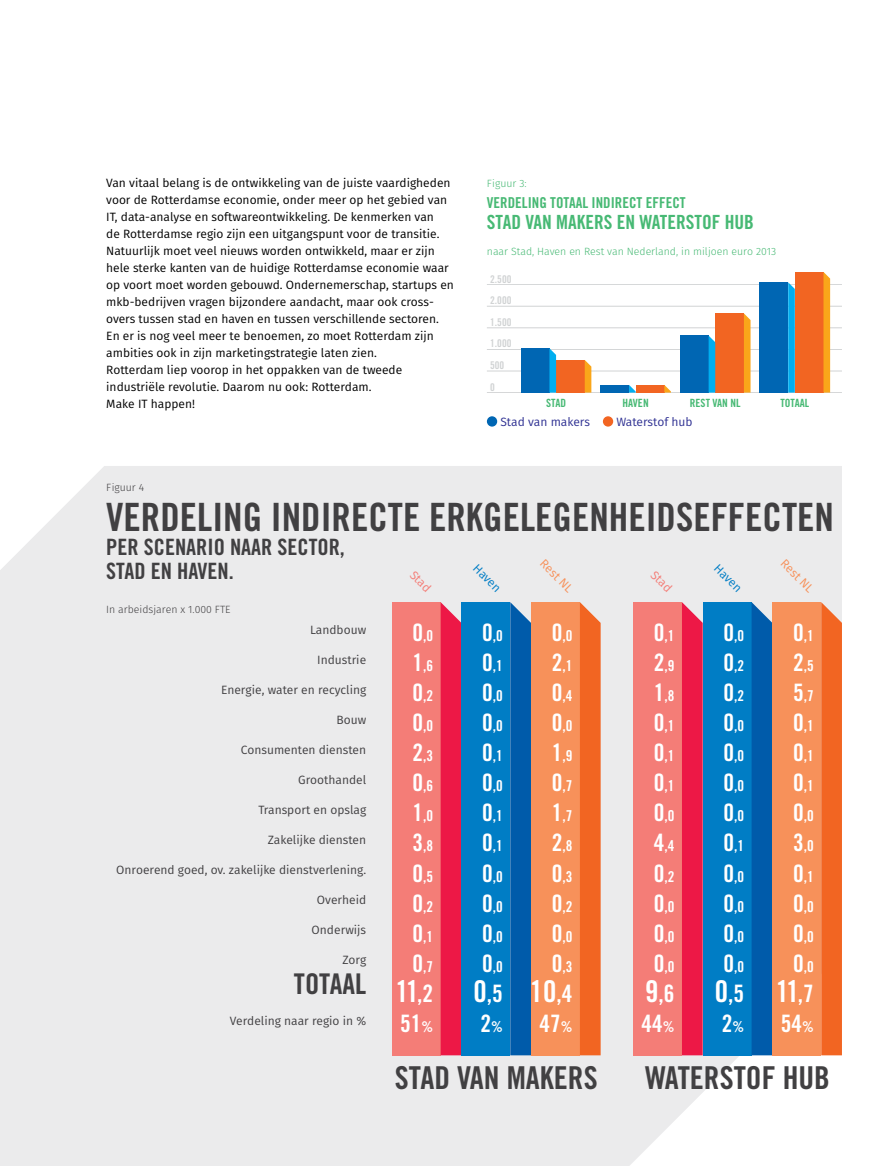
<style>
.page{position:relative;width:893px;height:1166px;background:#fff}
.page>*{position:absolute;margin:0;border:0;box-sizing:border-box;transform-origin:0 0}
.t1{font:39px "Trade Gothic Bold Cond Twenty";color:#414042}
.t2{font:31.5px "Trade Gothic Bold Cond Twenty";color:#414042}
.t3{font:30px "Trade Gothic Bold Cond Twenty";color:#fff}
.t4{font:28.5px "Trade Gothic Bold Cond Twenty";color:#414042}
.t5{font:24px/30px "Trade Gothic Bold Cond Twenty";color:#fff}
.t6{font:22.5px/24px "Trade Gothic Bold Cond Twenty";color:#414042}
.t7{font:19.5px "Trade Gothic Bold Cond Twenty";color:#47b974}
.t8{font:15px/30px "Trade Gothic Bold Cond Twenty";color:#fff;text-align:justify}
.t9{font:15px "Trade Gothic Bold Cond Twenty";color:#47b974}
.t10{font:12px/17px "Fira Sans";color:#000}
.t11{font:12px "Fira Sans";color:#414042}
.t12{font:12px "Fira Sans";color:#2e3092}
.t13{font:12px "Fira Sans";color:#f7915a}
.t14{font:12px "Fira Sans";color:#007dc5}
.t15{font:12px "Fira Sans";color:#f47d77}
.t16{font:11.4px "Trade Gothic Bold Cond Twenty";color:#47b974}
.t17{font:10.65px "Trade Gothic Bold Cond Twenty";color:#d1d3d4}
.t18{font:300 10.5px "Fira Sans";color:#47b974}
.t19{font:300 10.5px "Fira Sans";color:#414042}
.s1{font-size:24px}
.s2{font-size:15px}
.s3{font-size:30px}
</style>
<div class="page">
<div style="left:0;top:466px;width:842px;height:699px;background:#ebebec"></div>
<div style="left:633px;top:602px;width:49px;height:452px;background:#f47d77"></div>
<svg style="left:682px;top:602px;width:21px;height:452px;background:#ec1f4c"></svg>
<div style="left:392px;top:602px;width:49px;height:452px;background:#f47d77"></div>
<div style="left:441px;top:602px;width:20px;height:452px;background:#ed1846"></div>
<div style="left:703px;top:602px;width:49px;height:452px;background:#007dc5"></div>
<div style="left:752px;top:602px;width:20px;height:452px;background:#005baa"></div>
<div style="left:461px;top:602px;width:49px;height:452px;background:#007dc5"></div>
<svg style="left:510px;top:602px;width:21px;height:452px;background:#0860ac"></svg>
<div style="left:772px;top:602px;width:49px;height:452px;background:#f7915a"></div>
<svg style="left:821px;top:602px;width:21px;height:452px;background:#f16929"></svg>
<div style="left:531px;top:602px;width:49px;height:452px;background:#f7915a"></div>
<svg style="left:580px;top:602px;width:21px;height:452px;background:#f16a2a"></svg>
<hr style="left:487px;top:392px;width:355px;height:1px;background:#d1d3d4">
<hr style="left:487px;top:370px;width:355px;height:1px;background:#d1d3d4">
<hr style="left:487px;top:349px;width:355px;height:1px;background:#d1d3d4">
<hr style="left:487px;top:327px;width:355px;height:1px;background:#d1d3d4">
<hr style="left:487px;top:306px;width:355px;height:1px;background:#d1d3d4">
<hr style="left:487px;top:284px;width:355px;height:1px;background:#d1d3d4">
<div style="left:521px;top:348px;width:28px;height:44px;background:#0066b3"></div>
<div style="left:556px;top:360px;width:29px;height:32px;background:#f26522"></div>
<svg style="left:549px;top:348px;width:7px;height:44px"></svg>
<svg style="left:585px;top:360px;width:6px;height:32px"></svg>
<div style="left:680px;top:335px;width:29px;height:57px;background:#0066b3"></div>
<div style="left:715px;top:313px;width:29px;height:79px;background:#f26522"></div>
<svg style="left:709px;top:336px;width:6px;height:56px"></svg>
<svg style="left:744px;top:313px;width:6px;height:79px"></svg>
<div style="left:759px;top:282px;width:29px;height:110px;background:#0066b3"></div>
<div style="left:795px;top:272px;width:28px;height:120px;background:#f26522"></div>
<svg style="left:788px;top:282px;width:7px;height:110px"></svg>
<svg style="left:823px;top:272px;width:7px;height:120px"></svg>
<div style="left:636px;top:385px;width:28px;height:7px;background:#f26522"></div>
<svg style="left:664px;top:385px;width:7px;height:7px"></svg>
<div style="left:600px;top:385px;width:29px;height:7px;background:#0066b3"></div>
<svg style="left:629px;top:385px;width:7px;height:7px"></svg>
<div style="left:487px;top:416px;width:10px;height:10px;background:#0066b3;border-radius:50%"></div>
<div style="left:603px;top:416px;width:10px;height:10px;background:#f26522;border-radius:50%"></div>
<p class="t10" style="left:106px;top:174px;width:349px">Van vitaal belang is de ontwikkeling van de juiste vaardigheden voor de Rotterdamse economie, onder meer op het gebied van IT, data-analyse en softwareontwikkeling. De kenmerken van<br>de Rotterdamse regio zijn een uitgangspunt voor de transitie.<br>Natuurlijk moet veel nieuws worden ontwikkeld, maar er zijn hele sterke kanten van de huidige Rotterdamse economie waar op voort moet worden gebouwd. Ondernemerschap, startups en mkb-bedrijven vragen bijzondere aandacht, maar ook cross&shy;overs tussen stad en haven en tussen verschillende sectoren.<br>En er is nog veel meer te benoemen, zo moet Rotterdam zijn ambities ook in zijn marketingstrategie laten zien.<br>Rotterdam liep voorop in het oppakken van de tweede industriële revolutie. Daarom nu ook: Rotterdam.<br>Make IT happen!</p>
<p class="t18" style="left:487px;top:176px;width:41px">Figuur 3:</p>
<p class="t9" style="left:487px;top:194px;width:200px">VERDELING TOTAAL INDIRECT EFFECT</p>
<h3 class="t7" style="left:487px;top:210px;width:269px">STAD VAN MAKERS EN WATERSTOF HUB</h3>
<p class="t18" style="left:487px;top:244px;width:291px">naar Stad, Haven en Rest van Nederland, in miljoen euro 2013</p>
<p class="t17" style="left:490px;top:272px;width:23px">2.500</p>
<p class="t17" style="left:490px;top:294px;width:23px">2.000</p>
<p class="t17" style="left:490px;top:315px;width:23px">1.500</p>
<p class="t17" style="left:490px;top:337px;width:23px">1.000</p>
<p class="t17" style="left:490px;top:358px;width:16px">500</p>
<p class="t17" style="left:490px;top:380px;width:6px">0</p>
<p class="t16" style="left:546px;top:396px;width:21px">STAD</p>
<p class="t16" style="left:623px;top:396px;width:28px">HAVEN</p>
<p class="t16" style="left:690px;top:396px;width:52px">REST VAN NL</p>
<p class="t16" style="left:780px;top:396px;width:30px">TOTAAL</p>
<p class="t12" style="left:500px;top:412px;width:91px">Stad van makers</p>
<p class="t12" style="left:616px;top:412px;width:78px">Waterstof hub</p>
<p class="t19" style="left:106px;top:479px;width:39px">Figuur 4</p>
<h1 class="t1" style="left:106px;top:493px;width:729px">VERDELING INDIRECTE ERKGELEGENHEIDSEFFECTEN</h1>
<h3 class="t6" style="left:106px;top:534px;width:240px">PER SCENARIO NAAR SECTOR,<br>STAD EN HAVEN.</h3>
<p class="t19" style="left:106px;top:601px;width:126px">In arbeidsjaren x 1.000 FTE</p>
<p class="t13" style="left:548px;top:554px;width:42px;rotate:45deg">Rest NL</p>
<p class="t13" style="left:789px;top:554px;width:42px;rotate:45deg">Rest NL</p>
<p class="t14" style="left:482px;top:559px;width:35px;rotate:45deg">Haven</p>
<p class="t14" style="left:722px;top:559px;width:35px;rotate:45deg">Haven</p>
<p class="t15" style="left:418px;top:566px;width:26px;rotate:45deg">Stad</p>
<p class="t15" style="left:659px;top:566px;width:26px;rotate:45deg">Stad</p>
<p class="t11" style="left:310px;top:621px;width:58px">Landbouw</p>
<p class="t11" style="left:317px;top:651px;width:51px">Industrie</p>
<p class="t11" style="left:221px;top:681px;width:147px">Energie, water en recycling</p>
<p class="t11" style="left:336px;top:711px;width:31px">Bouw</p>
<p class="t11" style="left:241px;top:741px;width:127px">Consumenten diensten</p>
<p class="t11" style="left:298px;top:771px;width:69px">Groothandel</p>
<p class="t11" style="left:259px;top:801px;width:109px">Transport en opslag</p>
<p class="t11" style="left:268px;top:831px;width:100px">Zakelijke diensten</p>
<p class="t11" style="left:116px;top:861px;width:251px">Onroerend goed, ov. zakelijke dienstverlening.</p>
<p class="t11" style="left:317px;top:891px;width:51px">Overheid</p>
<p class="t11" style="left:312px;top:921px;width:56px">Onderwijs</p>
<p class="t11" style="left:342px;top:951px;width:25px">Zorg</p>
<h3 class="t4" style="left:294px;top:966px;width:74px">TOTAAL</h3>
<p class="t11" style="left:230px;top:1011px;width:138px">Verdeling naar regio in %</p>
<p class="t8" style="left:413px;top:620px;width:22px"><span class="s1">0</span>,0<br><span class="s1">1</span>,6<br><span class="s1">0</span>,2<br><span class="s1">0</span>,0<br><span class="s1">2</span>,3<br><span class="s1">0</span>,6<br><span class="s1">1</span>,0<br><span class="s1">3</span>,8<br><span class="s1">0</span>,5<br><span class="s1">0</span>,2<br><span class="s1">0</span>,1<br><span class="s1">0</span>,7</p>
<h3 class="t3" style="left:395px;top:972px;width:39px">11<span class="s1">,2</span></h3>
<h3 class="t5" style="left:400px;top:1007px;width:34px">51<span class="s2">%</span></h3>
<p class="t8" style="left:482px;top:620px;width:22px"><span class="s1">0</span>,0<br><span class="s1">0</span>,1<br><span class="s1">0</span>,0<br><span class="s1">0</span>,0<br><span class="s1">0</span>,1<br><span class="s1">0</span>,0<br><span class="s1">0</span>,1<br><span class="s1">0</span>,1<br><span class="s1">0</span>,0<br><span class="s1">0</span>,0<br><span class="s1">0</span>,0<br><span class="s1">0</span>,0</p>
<h3 class="t5" style="left:473px;top:977px;width:31px"><span class="s3">0</span>,5<br>2<span class="s2">%</span></h3>
<p class="t8" style="left:552px;top:620px;width:22px"><span class="s1">0</span>,0<br><span class="s1">2</span>,1<br><span class="s1">0</span>,4<br><span class="s1">0</span>,0<br><span class="s1">1</span>,9<br><span class="s1">0</span>,7<br><span class="s1">1</span>,7<br><span class="s1">2</span>,8<br><span class="s1">0</span>,3<br><span class="s1">0</span>,2<br><span class="s1">0</span>,0<br><span class="s1">0</span>,3</p>
<h3 class="t3" style="left:530px;top:972px;width:44px">10<span class="s1">,4</span></h3>
<h3 class="t5" style="left:539px;top:1007px;width:34px">47<span class="s2">%</span></h3>
<p class="t8" style="left:654px;top:620px;width:22px"><span class="s1">0</span>,1<br><span class="s1">2</span>,9<br><span class="s1">1</span>,8<br><span class="s1">0</span>,1<br><span class="s1">0</span>,1<br><span class="s1">0</span>,1<br><span class="s1">0</span>,0<br><span class="s1">4</span>,4<br><span class="s1">0</span>,2<br><span class="s1">0</span>,0<br><span class="s1">0</span>,0<br><span class="s1">0</span>,0</p>
<h3 class="t5" style="left:641px;top:977px;width:34px"><span class="s3">9</span>,6<br>44<span class="s2">%</span></h3>
<p class="t8" style="left:723px;top:620px;width:22px"><span class="s1">0</span>,0<br><span class="s1">0</span>,2<br><span class="s1">0</span>,2<br><span class="s1">0</span>,0<br><span class="s1">0</span>,0<br><span class="s1">0</span>,0<br><span class="s1">0</span>,0<br><span class="s1">0</span>,1<br><span class="s1">0</span>,0<br><span class="s1">0</span>,0<br><span class="s1">0</span>,0<br><span class="s1">0</span>,0</p>
<h3 class="t5" style="left:715px;top:977px;width:31px"><span class="s3">0</span>,5<br>2<span class="s2">%</span></h3>
<p class="t8" style="left:793px;top:620px;width:22px"><span class="s1">0</span>,1<br><span class="s1">2</span>,5<br><span class="s1">5</span>,7<br><span class="s1">0</span>,1<br><span class="s1">0</span>,1<br><span class="s1">0</span>,1<br><span class="s1">0</span>,0<br><span class="s1">3</span>,0<br><span class="s1">0</span>,1<br><span class="s1">0</span>,0<br><span class="s1">0</span>,0<br><span class="s1">0</span>,0</p>
<h3 class="t3" style="left:776px;top:972px;width:39px">11<span class="s1">,7</span></h3>
<h3 class="t5" style="left:781px;top:1007px;width:34px">54<span class="s2">%</span></h3>
<h2 class="t2" style="left:395px;top:1058px;width:202px">STAD VAN MAKERS</h2>
<h2 class="t2" style="left:645px;top:1058px;width:186px">WATERSTOF HUB</h2>
</div>
